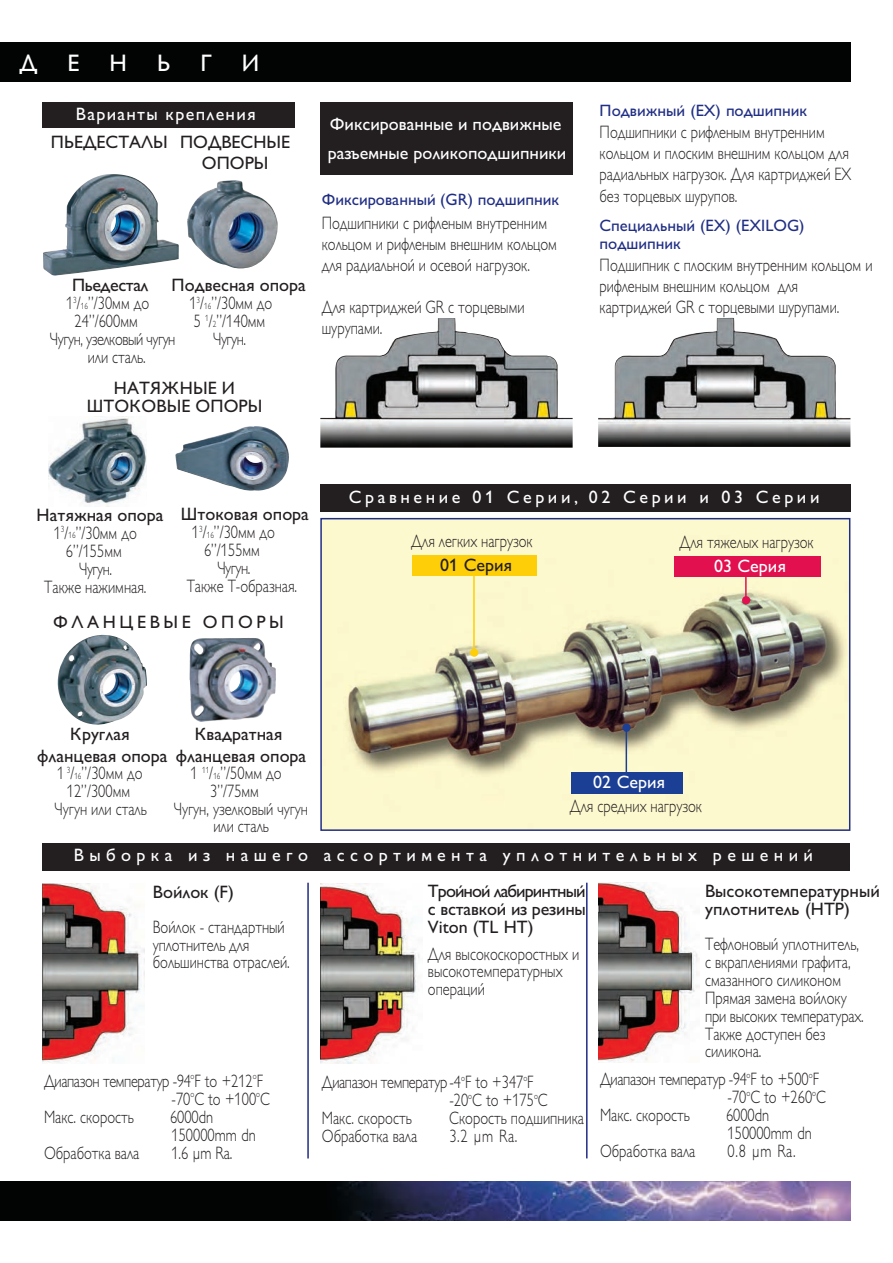
<style>
.page{position:relative;width:893px;height:1263px;background:#fff}
.page>*{position:absolute;margin:0;border:0;box-sizing:border-box;transform-origin:0 0}
.t1{font:24px "Gill Sans C";color:#fff}
.t2{font:18px/21px "Gill Sans Light C";color:#231f20;scale:.8 1}
.t3{font:18px/18px "Gill Sans C";color:#231f20;text-align:center}
.t4{font:18px "Gill Sans Light C";letter-spacing:-.025em;color:#231f20;scale:.8 1}
.t5{font:18px "Gill Sans C";letter-spacing:.3em;color:#fff}
.t6{font:18px/28.5px "Gill Sans C";color:#fff}
.t7{font:18px "Gill Sans C";letter-spacing:.2em;color:#fff}
.t8{font:18px "Gill Sans Light C";letter-spacing:-.03em;color:#231f20;scale:.8 1}
.t9{font:18px "Gill Sans C";letter-spacing:.075em;color:#fff}
.t10{font:18px "Gill Sans C";letter-spacing:.2em;color:#231f20}
.t11{font:18px "Gill Sans C";letter-spacing:-.025em;color:#231f20}
.t12{font:16.5px/18px "Gill Sans C";color:#202e84}
.s1{font-size:9px}
.s2{font-family:"Gill Sans C";color:#fff}
.s3{font-family:"Gill Sans C"}
</style>
<div class="page">
<img style="left:0;top:1182px;width:850px;height:38px">
<div style="left:0;top:43px;width:850px;height:38px;background:#020303"></div>
<img style="left:323px;top:521px;width:524px;height:307px">
<div style="left:320px;top:518px;width:530px;height:313px;border:2px solid #202e84"></div>
<div style="left:571px;top:772px;width:111px;height:21px;background:#1b3f94"></div>
<div style="left:412px;top:555px;width:124px;height:20px;background:#fece08"></div>
<div style="left:43px;top:843px;width:807px;height:28px;background:#231f20"></div>
<img style="left:190px;top:638px;width:58px;height:84px">
<img style="left:58px;top:635px;width:89px;height:90px">
<img style="left:48px;top:418px;width:98px;height:89px">
<img style="left:175px;top:426px;width:114px;height:65px">
<img style="left:187px;top:180px;width:91px;height:89px">
<img style="left:43px;top:174px;width:136px;height:102px">
<div style="left:43px;top:102px;width:252px;height:26px;background:#231f20"></div>
<img style="left:598px;top:318px;width:252px;height:129px">
<img style="left:320px;top:318px;width:253px;height:130px">
<img style="left:320px;top:884px;width:99px;height:180px">
<img style="left:598px;top:883px;width:101px;height:180px">
<img style="left:43px;top:883px;width:101px;height:181px">
<div style="left:320px;top:102px;width:253px;height:72px;background:#231f20"></div>
<div style="left:320px;top:484px;width:530px;height:27px;background:#231f20"></div>
<hr style="left:307px;top:883px;width:2px;height:275px;background:#202e84">
<hr style="left:586px;top:883px;width:2px;height:275px;background:#202e84">
<hr style="left:626px;top:727px;width:1px;height:45px;background:#1b3f94">
<div style="left:622px;top:724px;width:9px;height:8px;background:#1b3f94;border-radius:50%"></div>
<hr style="left:745px;top:559px;width:2px;height:39px;background:#e2104f">
<div style="left:742px;top:596px;width:8px;height:8px;background:#e2104f;border-radius:50%"></div>
<div style="left:675px;top:556px;width:146px;height:21px;background:#e2104f"></div>
<hr style="left:473px;top:573px;width:2px;height:78px;background:#fece08">
<div style="left:470px;top:649px;width:8px;height:8px;background:#fece08;border-radius:50%"></div>
<p class="t1" style="left:20px;top:49px;width:19px">Д</p>
<p class="t1" style="left:68px;top:49px;width:13px">Е</p>
<p class="t1" style="left:110px;top:49px;width:19px">Н</p>
<p class="t1" style="left:157px;top:49px;width:56px">Ь Г</p>
<p class="t1" style="left:242px;top:49px;width:19px">И</p>
<p class="t9" style="left:76px;top:104px;width:181px">Варианты крепления</p>
<p class="t12" style="left:600px;top:101px;width:209px">Подвижный (EX) подшипник</p>
<p class="t2" style="left:600px;top:122px;width:316px">Подшипники с рифленым внутренним кольцом и плоским внешним кольцом для радиальных нагрузок. Для картриджей EX без торцевых шурупов.</p>
<p class="t12" style="left:600px;top:217px;width:206px">Специальный (EX) (EXILOG) подшипник</p>
<p class="t2" style="left:600px;top:255px;width:343px">Подшипник с плоским внутренним кольцом и рифленым внешним кольцом для картриджей GR c торцевыми шурупами.</p>
<p class="t6" style="left:328px;top:110px;width:240px">Фиксированные и подвижные разъемные роликоподшипники</p>
<p class="t3" style="left:51px;top:132px;width:118px">ПЬЕДЕСТАЛЫ</p>
<p class="t3" style="left:180px;top:131px;width:112px;line-height:21.6px">ПОДВЕСНЫЕ<br>ОПОРЫ</p>
<p class="t12" style="left:322px;top:191px;width:239px">Фиксированный (GR) подшипник</p>
<p class="t2" style="left:322px;top:213px;width:295px">Подшипники с рифленым внутренним кольцом и рифленым внешним кольцом для радиальной и осевой нагрузок.</p>
<p class="t2" style="left:322px;top:297px;width:255px">Для картриджей GR с торцевыми шурупами.</p>
<p class="t11" style="left:72px;top:274px;width:78px">Пьедестал</p>
<p class="t2" style="left:66px;top:292px;width:105px">1<sup>3</sup>/<span class="s1">16</span>”/30мм до</p>
<p class="t2" style="left:75px;top:310px;width:80px">24”/600мм</p>
<p class="t8" style="left:50px;top:328px;width:158px">Чугун, узелковый чугун</p>
<p class="t2" style="left:88px;top:346px;width:74px">или сталь.</p>
<p class="t3" style="left:172px;top:276px;width:136px">Подвесная опора</p>
<p class="t2" style="left:189px;top:292px;width:105px">1<sup>3</sup>/<span class="s1">16</span>”/30мм до</p>
<p class="t2" style="left:194px;top:310px;width:91px">5 <sup>1</sup>/<span class="s1">2</span>”/140мм</p>
<p class="t2" style="left:213px;top:328px;width:42px">Чугун.</p>
<p class="t3" style="left:87px;top:379px;width:177px">НАТЯЖНЫЕ И<br>ШТОКОВЫЕ ОПОРЫ</p>
<p class="t3" style="left:37px;top:505px;width:128px">Натяжная опора</p>
<p class="t2" style="left:54px;top:522px;width:105px">1<sup>3</sup>/<span class="s1">16</span>”/30мм до</p>
<p class="t2" style="left:66px;top:540px;width:71px">6”/155мм</p>
<p class="t2" style="left:79px;top:558px;width:42px">Чугун.</p>
<p class="t2" style="left:44px;top:576px;width:129px">Также нажимная.</p>
<p class="t3" style="left:181px;top:505px;width:130px">Штоковая опора</p>
<p class="t2" style="left:192px;top:522px;width:105px">1<sup>3</sup>/<span class="s1">16</span>”/30мм до</p>
<p class="t2" style="left:204px;top:540px;width:71px">6”/155мм</p>
<p class="t2" style="left:218px;top:558px;width:42px">Чугун.</p>
<p class="t2" style="left:187px;top:576px;width:140px">Также Т-образная.</p>
<p class="t10" style="left:53px;top:611px;width:232px">ФЛАНЦЕВЫЕ ОПОРЫ</p>
<p class="t7" style="left:349px;top:486px;width:472px">Сравнение 01 Серии, 02 Серии и 03 Серии</p>
<p class="t2" style="left:680px;top:530px;width:169px;line-height:24px;text-align:center">Для тяжелых нагрузок<br><span class="s2">03 Серия</span></p>
<p class="t2" style="left:411px;top:529px;width:153px;line-height:24px;text-align:center">Для легких нагрузок<br><span class="s3">01 Серия</span></p>
<p class="t3" style="left:37px;top:723px;width:132px;line-height:21.6px">Круглая фланцевая опора</p>
<p class="t2" style="left:55px;top:764px;width:116px;line-height:18px;text-align:center">1 <sup>3</sup>/<span class="s1">16</span>”/30мм до<br>12”/300мм<br>Чугун или сталь</p>
<p class="t3" style="left:176px;top:723px;width:132px;line-height:21.6px">Квадратная фланцевая опора</p>
<p class="t2" style="left:190px;top:763px;width:115px">1 <sup>11</sup>/<span class="s1">16</span>”/50мм до</p>
<p class="t2" style="left:210px;top:781px;width:62px">3”/75мм</p>
<p class="t2" style="left:174px;top:799px;width:169px">Чугун, узелковый чугун</p>
<p class="t2" style="left:213px;top:816px;width:71px">или сталь</p>
<p class="t2" style="left:570px;top:769px;width:167px;line-height:24px;text-indent:23px"><span class="s2">02 Серия<br></span>Для средних нагрузок</p>
<p class="t5" style="left:74px;top:845px;width:740px">Выборка из нашего ассортимента уплотнительных решений</p>
<p class="t2" style="left:153px;top:874px;width:166px;line-height:35px"><span class="s3">Войлок (F)<br></span>Войлок - стандартный</p>
<p class="t2" style="left:153px;top:936px;width:173px;line-height:17.2px">уплотнитель для большинства отраслей.</p>
<p class="t4" style="left:44px;top:1070px;width:275px">Диапазон температур -94<sup>o</sup>F to +212<sup>o</sup>F</p>
<p class="t2" style="left:172px;top:1088px;width:124px">-70<sup>o</sup>C to +100<sup>o</sup>C</p>
<p class="t2" style="left:44px;top:1106px;width:114px">Макс. скорость</p>
<p class="t2" style="left:170px;top:1108px;width:109px;line-height:18px">6000dn<br>150000mm dn</p>
<p class="t2" style="left:44px;top:1142px;width:121px">Обработка вала</p>
<p class="t2" style="left:171px;top:1142px;width:78px">1.6 µm Ra.</p>
<p class="t3" style="left:428px;top:881px;width:159px;text-align:justify">Тройной лабиринтный с вставкой из резины Viton (TL HT)</p>
<p class="t2" style="left:428px;top:945px;width:191px;line-height:17.2px">Для высокоскоростных и высокотемпературных операций</p>
<p class="t4" style="left:322px;top:1072px;width:266px">Диапазон температур -4<sup>o</sup>F to +347<sup>o</sup>F</p>
<p class="t2" style="left:449px;top:1090px;width:124px">-20<sup>o</sup>C to +175<sup>o</sup>C</p>
<p class="t2" style="left:322px;top:1108px;width:114px">Макс. скорость</p>
<p class="t2" style="left:449px;top:1108px;width:170px">Скорость подшипника</p>
<p class="t2" style="left:322px;top:1126px;width:121px">Обработка вала</p>
<p class="t2" style="left:449px;top:1126px;width:87px">3.2 µm Ra.</p>
<p class="t3" style="left:705px;top:882px;width:176px;text-align:left">Высокотемпературный уплотнитель (HTP)</p>
<p class="t2" style="left:705px;top:935px;width:200px;line-height:17.9px">Тефлоновый уплотнитель, с вкраплениями графита, смазанного силиконом<br>Прямая замена войлоку при высоких температурах.<br>Также доступен без силикона.</p>
<p class="t4" style="left:600px;top:1069px;width:275px">Диапазон температур -94<sup>o</sup>F to +500<sup>o</sup>F</p>
<p class="t2" style="left:728px;top:1087px;width:124px">-70<sup>o</sup>C to +260<sup>o</sup>C</p>
<p class="t2" style="left:600px;top:1105px;width:114px">Макс. скорость</p>
<p class="t2" style="left:726px;top:1106px;width:109px;line-height:18px">6000dn<br>150000mm dn</p>
<p class="t2" style="left:600px;top:1141px;width:121px">Обработка вала</p>
<p class="t2" style="left:728px;top:1141px;width:87px">0.8 µm Ra.</p>
</div>
